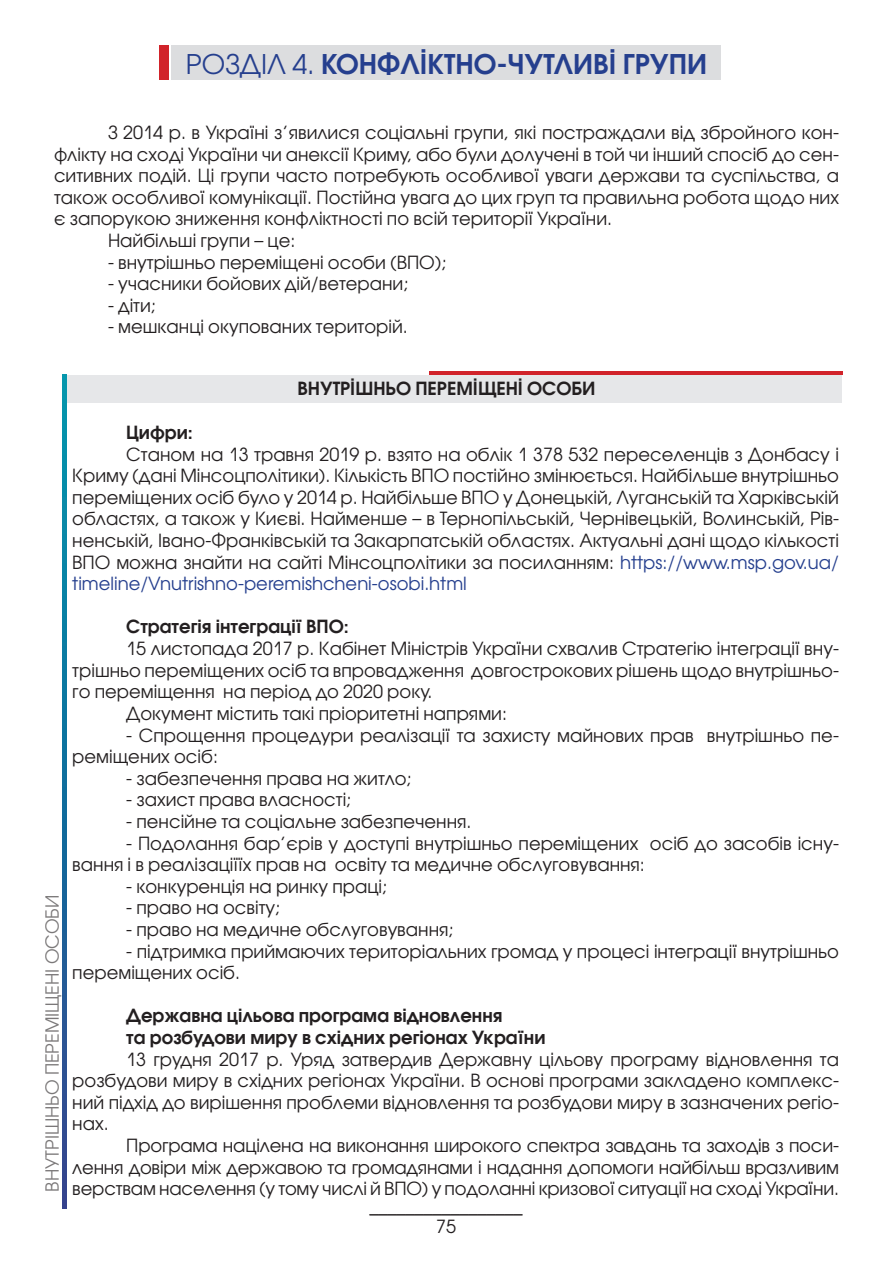
<style>
.page{position:relative;width:893px;height:1263px;background:#fff}
.page>*{position:absolute;margin:0;border:0;box-sizing:border-box;transform-origin:0 0}
.Стиль_абзаца_1{font:600 27px "Avant Garde Gothic C";color:#253f8e}
.Стиль_абзаца_1-2{font:18px/21.6px "Avant Garde Gothic C";color:#231f20;text-align:justify}
.Стиль_абзаца_1-3{font:600 18px "Avant Garde Gothic C";color:#231f20}
.t1{font:18px "Minion Pro";color:#231f20}
.s1{font-weight:400}
.s2{color:#253f8e}
</style>
<div class="page">
<div style="left:172px;top:45px;width:549px;height:35px;background:#dcdddf"></div>
<div style="left:159px;top:45px;width:10px;height:35px;background:#d1232a"></div>
<hr style="left:429px;top:371px;width:414px;height:3px;background:#d1232a">
<hr style="left:370px;top:1214px;width:153px;height:1px;background:#231f20">
<div style="left:64px;top:375px;width:778px;height:28px;background:#e6e7e9"></div>
<svg style="left:63px;top:374px;width:4px;height:835px;background:#166d9c"></svg>
<p class="Стиль_абзаца_1" style="left:186px;top:48px;width:523px"><span class="s1">РОЗДІЛ 4.</span> КОНФЛІКТНО-ЧУТЛИВІ ГРУПИ</p>
<p class="Стиль_абзаца_1-2" style="left:54px;top:122px;width:786px;text-indent:54px">З 2014 р. в Україні з’явилися соціальні групи, які постраждали від збройного кон&shy;флікту на сході України чи анексії Криму, або були долучені в той чи інший спосіб до сен&shy;ситивних подій. Ці групи часто потребують особливої уваги держави та суспільства, а також особливої комунікації. Постійна увага до цих груп та правильна робота щодо них є запорукою зниження конфліктності по всій території України.</p>
<p class="Стиль_абзаца_1-2" style="left:108px;top:230px;width:189px">Найбільші групи – це:</p>
<p class="Стиль_абзаца_1-2" style="left:108px;top:251px;width:340px">- внутрішньо переміщені особи (ВПО);</p>
<p class="Стиль_абзаца_1-2" style="left:108px;top:273px;width:302px">- учасники бойових дій/ветерани;</p>
<p class="Стиль_абзаца_1-2" style="left:108px;top:294px;width:49px">- діти;</p>
<p class="Стиль_абзаца_1-2" style="left:108px;top:316px;width:301px">- мешканці окупованих територій.</p>
<p class="Стиль_абзаца_1-3" style="left:297px;top:378px;width:300px">ВНУТРІШНЬО ПЕРЕМІЩЕНІ ОСОБИ</p>
<p class="Стиль_абзаца_1-2" style="left:41px;top:1191px;width:298px;rotate:-90deg">ВНУТРІШНЬО ПЕРЕМІЩЕНІ ОСОБИ</p>
<p class="Стиль_абзаца_1-3" style="left:126px;top:421px;width:68px">Цифри:</p>
<p class="Стиль_абзаца_1-2" style="left:72px;top:443px;width:768px;text-indent:54px">Станом на 13 травня 2019 р. взято на облік 1 378 532 переселенців з Донбасу і Криму (дані Мінсоцполітики). Кількість ВПО постійно змінюється. Найбільше внутрішньо переміщених осіб було у 2014 р. Найбільше ВПО у Донецькій, Луганській та Харківській областях, а також у Києві. Найменше – в Тернопільській, Чернівецькій, Волинській, Рів&shy;ненській, Івано-Франківській та Закарпатській областях. Актуальні дані щодо кількості ВПО можна знайти на сайті Мінсоцполітики за посиланням: <span class="s2">https://www.msp.gov.ua/ timeline/Vnutrishno-peremishcheni-osobi.html</span></p>
<p class="Стиль_абзаца_1-3" style="left:126px;top:616px;width:224px">Стратегія інтеграції ВПО:</p>
<p class="Стиль_абзаца_1-2" style="left:72px;top:638px;width:768px;text-indent:54px">15 листопада 2017 р. Кабінет Міністрів України схвалив Стратегію інтеграції вну&shy;трішньо переміщених осіб та впровадження довгострокових рішень щодо внутрішньо&shy;го переміщення на період до 2020 року.</p>
<p class="Стиль_абзаца_1-2" style="left:126px;top:702px;width:382px">Документ містить такі пріоритетні напрями:</p>
<p class="Стиль_абзаца_1-2" style="left:72px;top:724px;width:768px;text-indent:54px">- Спрощення процедури реалізації та захисту майнових прав внутрішньо пе&shy;реміщених осіб:</p>
<p class="Стиль_абзаца_1-2" style="left:126px;top:767px;width:287px">- забезпечення права на житло;</p>
<p class="Стиль_абзаца_1-2" style="left:126px;top:789px;width:226px">- захист права власності;</p>
<p class="Стиль_абзаца_1-2" style="left:126px;top:810px;width:347px">- пенсійне та соціальне забезпечення.</p>
<p class="Стиль_абзаца_1-2" style="left:72px;top:832px;width:768px;text-indent:54px">- Подолання бар’єрів у доступі внутрішньо переміщених осіб до засобів існу&shy;вання і в реалізаціїїх прав на освіту та медичне обслуговування:</p>
<p class="Стиль_абзаца_1-2" style="left:126px;top:875px;width:262px">- конкуренція на ринку праці;</p>
<p class="Стиль_абзаца_1-2" style="left:126px;top:897px;width:155px">- право на освіту;</p>
<p class="Стиль_абзаца_1-2" style="left:126px;top:918px;width:329px">- право на медичне обслуговування;</p>
<p class="Стиль_абзаца_1-2" style="left:72px;top:940px;width:768px;text-indent:54px">- підтримка приймаючих територіальних громад у процесі інтеграції внутрішньо переміщених осіб.</p>
<p class="Стиль_абзаца_1-3" style="left:126px;top:1005px;width:378px">Державна цільова програма відновлення</p>
<p class="Стиль_абзаца_1-3" style="left:126px;top:1026px;width:421px">та розбудови миру в східних регіонах України</p>
<p class="Стиль_абзаца_1-2" style="left:72px;top:1048px;width:768px;text-indent:54px">13 грудня 2017 р. Уряд затвердив Державну цільову програму відновлення та розбудови миру в східних регіонах України. В основі програми закладено комплекс&shy;ний підхід до вирішення проблеми відновлення та розбудови миру в зазначених регіо&shy;нах.</p>
<p class="Стиль_абзаца_1-2" style="left:72px;top:1134px;width:768px;text-indent:54px">Програма націлена на виконання широкого спектра завдань та заходів з поси&shy;лення довіри між державою та громадянами і надання допомоги найбільш вразливим верствам населення (у тому числі й ВПО) у подоланні кризової ситуації на сході України.</p>
<p class="t1" style="left:370px;top:1195px;width:155px">_________________</p>
<p class="Стиль_абзаца_1-2" style="left:436px;top:1216px;width:21px">75</p>
</div>
